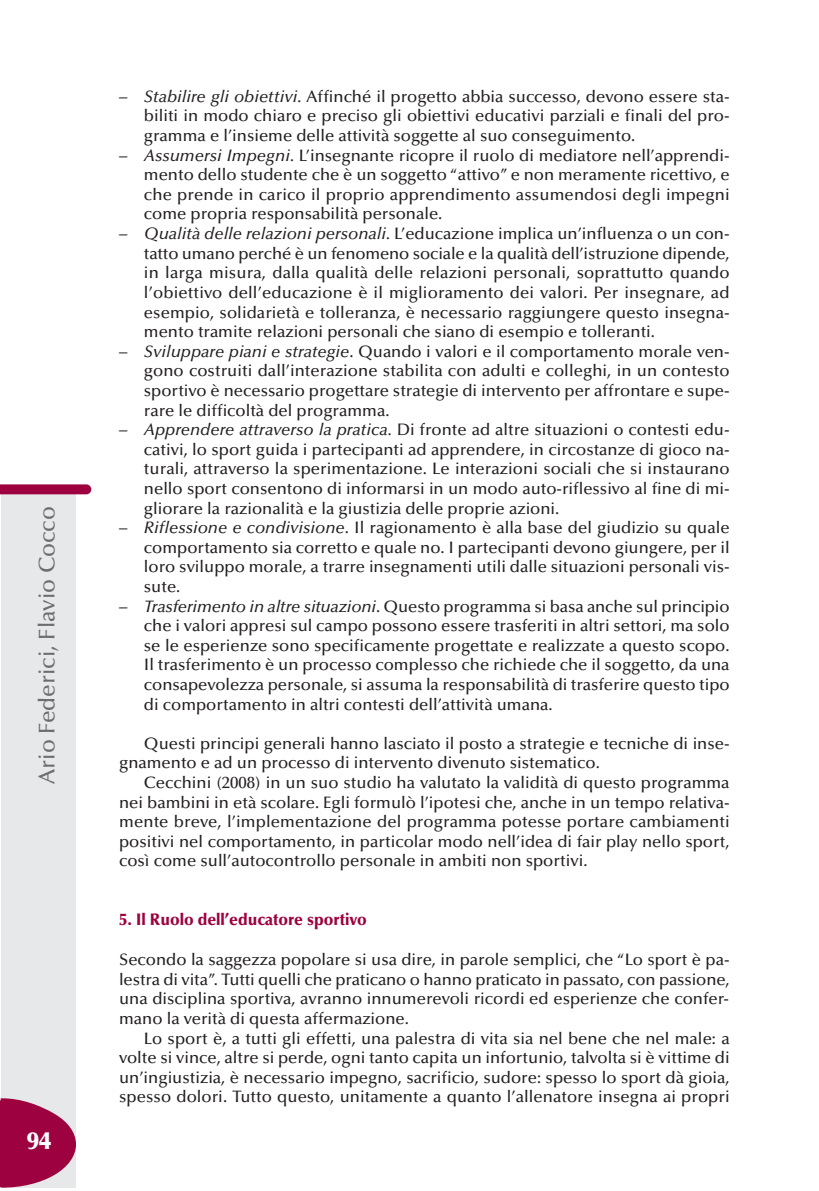
<style>
.page{position:relative;width:819px;height:1191px;background:#fff}
.page>*{position:absolute;margin:0;border:0;box-sizing:border-box;transform-origin:0 0}
.t1{font:900 24.5px "Optima";color:#fff}
.t2{font:500 22.75px "Optima";color:#6c6d70}
.t3{font:500 16.62px/19.6px "Optima";color:#231f20;text-align:justify}
.t4{font:900 16.62px "Optima";color:#9d0140;scale:.95 1}
.s1{font-style:italic}
</style>
<div class="page">
<div style="left:2px;top:492px;width:74px;height:695px;background:#e7e8e9"></div>
<svg style="left:0;top:484px;width:91px;height:10px"></svg>
<svg style="left:0;top:1097px;width:76px;height:90px"></svg>
<h2 class="t2" style="left:38px;top:783px;width:279px;rotate:-90deg">Ario Federici, Flavio Cocco</h2>
<h1 class="t1" style="left:27px;top:1131px;width:26px">94</h1>
<p class="t3" style="left:144px;top:88px;width:587px;text-indent:-25px"><span class="s1">– Stabilire gli obiettivi.</span> Affinché il progetto abbia successo, devono essere sta&shy;biliti in modo chiaro e preciso gli obiettivi educativi parziali e finali del pro&shy;gramma e l’insieme delle attività soggette al suo conseguimento.</p>
<p class="t3" style="left:144px;top:147px;width:587px;text-indent:-25px"><span class="s1">– Assumersi Impegni.</span> L’insegnante ricopre il ruolo di mediatore nell’apprendi&shy;mento dello studente che è un soggetto“attivo” e non meramente ricettivo, e che prende in carico il proprio apprendimento assumendosi degli impegni come propria responsabilità personale.</p>
<p class="t3" style="left:144px;top:225px;width:587px;text-indent:-25px"><span class="s1">– Qualità delle relazioni personali.</span> L’educazione implica un’influenza o un con&shy;tatto umano perché è un fenomeno sociale e la qualità dell’istruzione dipende, in larga misura, dalla qualità delle relazioni personali, soprattutto quando l’obiettivo dell’educazione è il miglioramento dei valori. Per insegnare, ad esempio, solidarietà e tolleranza, è necessario raggiungere questo insegna&shy;mento tramite relazioni personali che siano di esempio e tolleranti.</p>
<p class="t3" style="left:144px;top:343px;width:587px;text-indent:-25px"><span class="s1">– Sviluppare piani e strategie</span>. Quando i valori e il comportamento morale ven&shy;gono costruiti dall’interazione stabilita con adulti e colleghi, in un contesto sportivo è necessario progettare strategie di intervento per affrontare e supe&shy;rare le difficoltà del programma.</p>
<p class="t3" style="left:144px;top:421px;width:587px;text-indent:-25px"><span class="s1">– Apprendere attraverso la pratica.</span> Di fronte ad altre situazioni o contesti edu&shy;cativi, lo sport guida i partecipanti ad apprendere, in circostanze di gioco na&shy;turali, attraverso la sperimentazione. Le interazioni sociali che si instaurano nello sport consentono di informarsi in un modo auto-riflessivo al fine di mi&shy;gliorare la razionalità e la giustizia delle proprie azioni.</p>
<p class="t3" style="left:144px;top:519px;width:587px;text-indent:-25px"><span class="s1">– Riflessione e condivisione</span>. Il ragionamento è alla base del giudizio su quale comportamento sia corretto e quale no. I partecipanti devono giungere, per il loro sviluppo morale, a trarre insegnamenti utili dalle situazioni personali vis&shy;sute.</p>
<p class="t3" style="left:144px;top:598px;width:587px;text-indent:-25px"><span class="s1">– Trasferimento in altre situazioni</span>. Questo programma si basa anche sul principio che i valori appresi sul campo possono essere trasferiti in altri settori, ma solo se le esperienze sono specificamente progettate e realizzate a questo scopo.<br>Il trasferimento è un processo complesso che richiede che il soggetto, da una consapevolezza personale, si assuma la responsabilità di trasferire questo tipo di comportamento in altri contesti dell’attività umana.</p>
<p class="t3" style="left:119px;top:735px;width:612px;text-indent:25px">Questi principi generali hanno lasciato il posto a strategie e tecniche di inse&shy;gnamento e ad un processo di intervento divenuto sistematico.</p>
<p class="t3" style="left:119px;top:774px;width:612px;text-indent:25px">Cecchini (2008) in un suo studio ha valutato la validità di questo programma nei bambini in età scolare. Egli formulò l’ipotesi che, anche in un tempo relativa&shy;mente breve, l’implementazione del programma potesse portare cambiamenti positivi nel comportamento, in particolar modo nell’idea di fair play nello sport, così come sull’autocontrollo personale in ambiti non sportivi.</p>
<p class="t4" style="left:119px;top:913px;width:262px">5. Il Ruolo dell’educatore sportivo</p>
<p class="t3" style="left:119px;top:951px;width:612px">Secondo la saggezza popolare si usa dire, in parole semplici, che “Lo sport è pa&shy;lestra di vita”. Tutti quelli che praticano o hanno praticato in passato, con passione, una disciplina sportiva, avranno innumerevoli ricordi ed esperienze che confer&shy;mano la verità di questa affermazione.</p>
<p class="t3" style="left:119px;top:1030px;width:612px;text-indent:25px">Lo sport è, a tutti gli effetti, una palestra di vita sia nel bene che nel male: a volte si vince, altre si perde, ogni tanto capita un infortunio, talvolta si è vittime di un’ingiustizia, è necessario impegno, sacrificio, sudore: spesso lo sport dà gioia, spesso dolori. Tutto questo, unitamente a quanto l’allenatore insegna ai propri</p>
</div>
